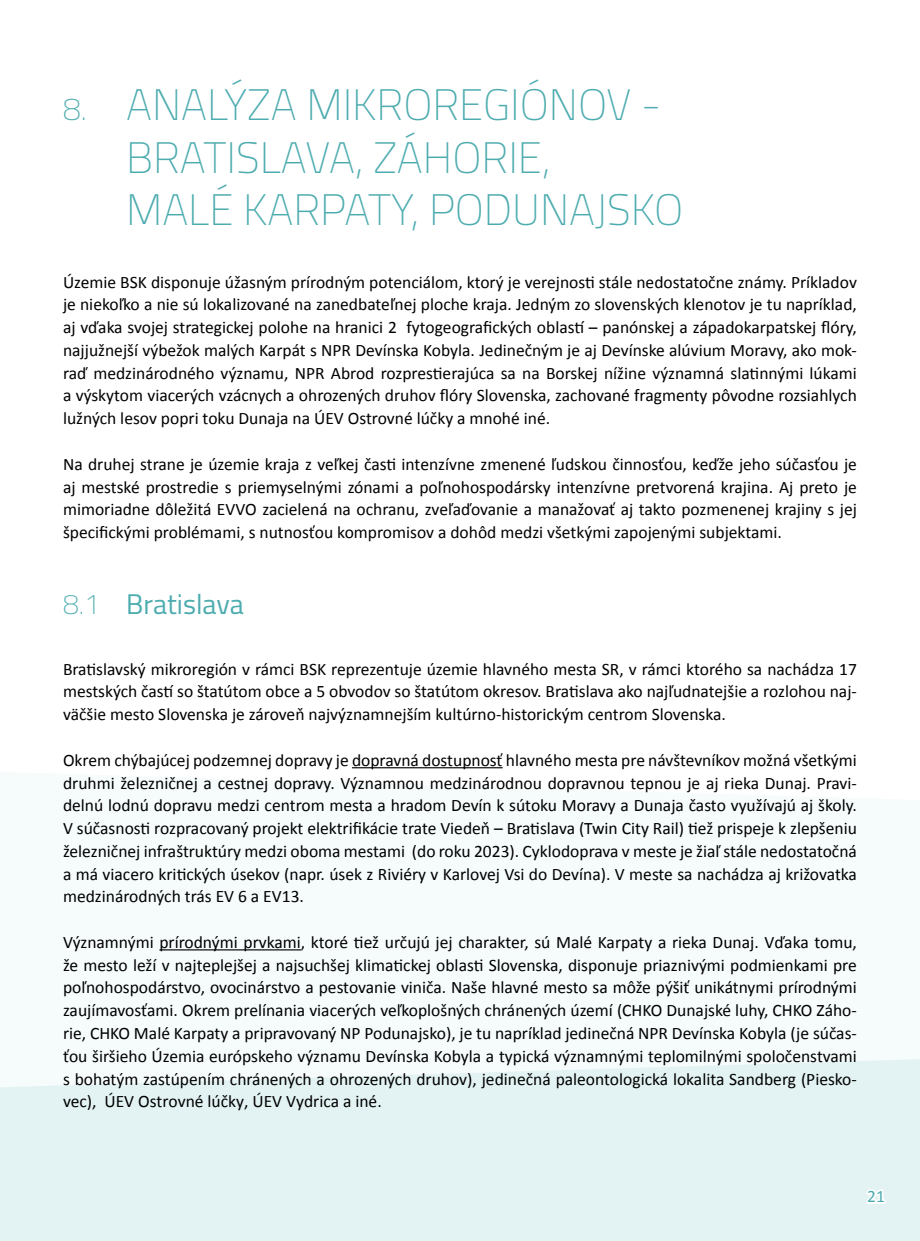
<style>
.page{position:relative;width:920px;height:1241px;background:#fff}
.page>*{position:absolute;margin:0;border:0;box-sizing:border-box;transform-origin:0 0}
.t1{font:200 43.75px/52.5px "Cairo";color:#4dacaf}
.t2{font:28px "Cairo";color:#4dacaf}
.t3{font:17.5px/22.8px "Calibri";color:#000;text-align:justify}
.t4{font:17.5px "Calibri";color:#4dacaf}
.s1{font-size:31.5px}
.s2{font-weight:200}
</style>
<div class="page">
<svg style="left:0;top:1059px;width:919px;height:181px;background:#e4f2f2"></svg>
<svg style="left:861px;top:1186px;width:26px;height:19px"></svg>
<hr style="left:352px;top:767px;width:150px;height:1px;background:#000">
<hr style="left:159px;top:949px;width:142px;height:1px;background:#000">
<h1 class="t1" style="left:126px;top:78px;width:558px;text-indent:-63px"><span class="s1">8.</span> ANALÝZA MIKROREGIÓNOV -<br>BRATISLAVA, ZÁHORIE,<br>MALÉ KARPATY, PODUNAJSKO</h1>
<p class="t3" style="left:63px;top:270px;width:795px">Územie BSK disponuje úžasným prírodným potenciálom, ktorý je verejnosti stále nedostatočne známy. Príkladov je niekoľko a nie sú lokalizované na zanedbateľnej ploche kraja. Jedným zo slovenských klenotov je tu napríklad, aj vďaka svojej strategickej polohe na hranici 2 fytogeografických oblastí – panónskej a západokarpatskej flóry, najjužnejší výbežok malých Karpát s NPR Devínska Kobyla. Jedinečným je aj Devínske alúvium Moravy, ako mok&shy;raď medzinárodného významu, NPR Abrod rozprestierajúca sa na Borskej nížine významná slatinnými lúkami a výskytom viacerých vzácnych a ohrozených druhov flóry Slovenska, zachované fragmenty pôvodne rozsiahlych lužných lesov popri toku Dunaja na ÚEV Ostrovné lúčky a mnohé iné.</p>
<p class="t3" style="left:63px;top:452px;width:795px">Na druhej strane je územie kraja z veľkej časti intenzívne zmenené ľudskou činnosťou, keďže jeho súčasťou je aj mestské prostredie s priemyselnými zónami a poľnohospodársky intenzívne pretvorená krajina. Aj preto je mimoriadne dôležitá EVVO zacielená na ochranu, zveľaďovanie a manažovať aj takto pozmenenej krajiny s jej špecifickými problémami, s nutnosťou kompromisov a dohôd medzi všetkými zapojenými subjektami.</p>
<h2 class="t2" style="left:63px;top:581px;width:182px"><span class="s2">8.1</span> Bratislava</h2>
<p class="t3" style="left:63px;top:657px;width:795px">Bratislavský mikroregión v rámci BSK reprezentuje územie hlavného mesta SR, v rámci ktorého sa nachádza 17 mestských častí so štatútom obce a 5 obvodov so štatútom okresov. Bratislava ako najľudnatejšie a rozlohou naj&shy;väčšie mesto Slovenska je zároveň najvýznamnejším kultúrno-historickým centrom Slovenska.</p>
<p class="t3" style="left:63px;top:748px;width:795px">Okrem chýbajúcej podzemnej dopravy je dopravná dostupnosť hlavného mesta pre návštevníkov možná všetkými druhmi železničnej a cestnej dopravy. Významnou medzinárodnou dopravnou tepnou je aj rieka Dunaj. Pravi&shy;delnú lodnú dopravu medzi centrom mesta a hradom Devín k sútoku Moravy a Dunaja často využívajú aj školy.<br>V súčasnosti rozpracovaný projekt elektrifikácie trate Viedeň – Bratislava (Twin City Rail) tiež prispeje k zlepšeniu železničnej infraštruktúry medzi oboma mestami (do roku 2023). Cyklodoprava v meste je žiaľ stále nedostatočná a má viacero kritických úsekov (napr. úsek z Riviéry v Karlovej Vsi do Devína). V meste sa nachádza aj križovatka medzinárodných trás EV 6 a EV13.</p>
<p class="t3" style="left:63px;top:930px;width:795px">Významnými prírodnými prvkami, ktoré tiež určujú jej charakter, sú Malé Karpaty a rieka Dunaj. Vďaka tomu, že mesto leží v najteplejšej a najsuchšej klimatickej oblasti Slovenska, disponuje priaznivými podmienkami pre poľnohospodárstvo, ovocinárstvo a pestovanie viniča. Naše hlavné mesto sa môže pýšiť unikátnymi prírodnými zaujímavosťami. Okrem prelínania viacerých veľkoplošných chránených území (CHKO Dunajské luhy, CHKO Záho&shy;rie, CHKO Malé Karpaty a pripravovaný NP Podunajsko), je tu napríklad jedinečná NPR Devínska Kobyla (je súčas&shy;ťou širšieho Územia európskeho významu Devínska Kobyla a typická významnými teplomilnými spoločenstvami s bohatým zastúpením chránených a ohrozených druhov), jedinečná paleontologická lokalita Sandberg (Piesko&shy;vec), ÚEV Ostrovné lúčky, ÚEV Vydrica a iné.</p>
<p class="t4" style="left:866px;top:1185px;width:19px">21</p>
</div>
